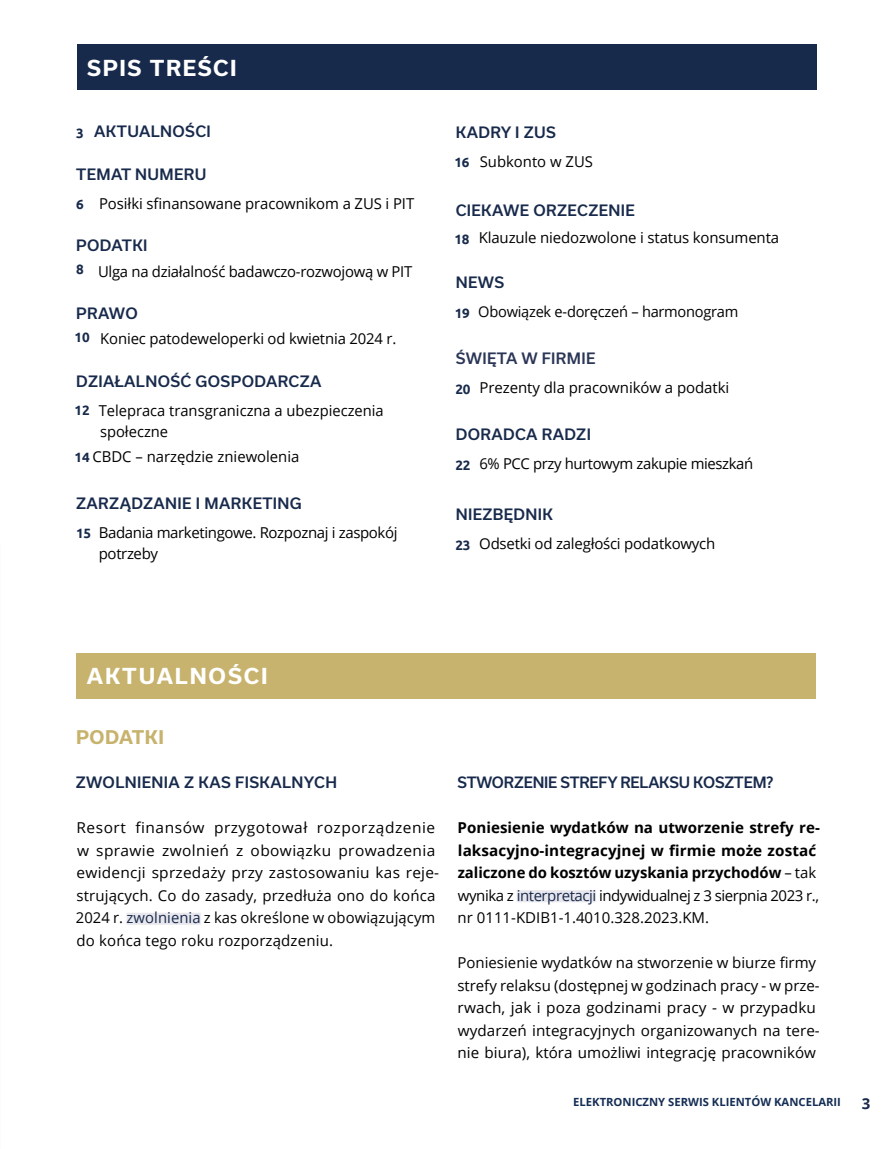
<style>
.page{position:relative;width:893px;height:1149px;background:#fff}
.page>*{position:absolute;margin:0;border:0;box-sizing:border-box;transform-origin:0 0}
.t1{font:700 21px "Usual";letter-spacing:.08em;color:#fff}
.t2{font:700 18px "Usual";letter-spacing:.025em;color:#c7b36d}
.t3{font:15px/22.5px "Open Sans";color:#000}
.t4{font:700 15px/22.5px "Open Sans";color:#000}
.t5{font:500 15px "Usual";letter-spacing:.025em;color:#182a4b}
.t6{font:15px/21px "Open Sans";letter-spacing:-.025em;color:#000}
.t7{font:15px "Open Sans";letter-spacing:-.02em;color:#000}
.t8{font:500 15px "Usual";letter-spacing:.025em;color:#2b3657}
.t9{font:700 15px "Open Sans";color:#182a4b}
.t10{font:14.85px "Open Sans";letter-spacing:-.02em;color:#000}
.t11{font:500 14.85px "Usual";letter-spacing:-.01em;color:#182a4b}
.t12{font:700 13.5px "Ubuntu";letter-spacing:-.02em;color:#182a4b}
.t13{font:700 11.25px "Open Sans";color:#152e55}
.s1{color:#182a4b}
.s2{font-weight:400}
.s3{font-weight:400;color:#182a4b}
</style>
<div class="page">
<div style="left:127px;top:912px;width:74px;height:12px;background:#e8e7ed"></div>
<div style="left:517px;top:890px;width:79px;height:12px;background:#e8e7ed"></div>
<div style="left:77px;top:44px;width:739px;height:46px;background:#182a4b"></div>
<div style="left:76px;top:653px;width:740px;height:45px;background:#c7b36d"></div>
<h1 class="t1" style="left:87px;top:56px;width:151px">SPIS TREŚCI</h1>
<p class="t5" style="left:94px;top:123px;width:118px">AKTUALNOŚCI</p>
<p class="t5" style="left:76px;top:165px;width:132px">TEMAT NUMERU</p>
<p class="t3" style="left:99px;top:192px;width:317px">Posiłki sfinansowane pracownikom a ZUS i PIT</p>
<p class="t5" style="left:76px;top:237px;width:73px">PODATKI</p>
<p class="t7" style="left:98px;top:261px;width:316px">Ulga na działalność badawczo-rozwojową w PIT</p>
<p class="t5" style="left:76px;top:304px;width:63px">PRAWO</p>
<p class="t3" style="left:100px;top:327px;width:298px">Koniec patodeweloperki od kwietnia 2024 r.</p>
<p class="t5" style="left:76px;top:372px;width:247px">DZIAŁALNOŚĆ GOSPODARCZA</p>
<p class="t3" style="left:99px;top:399px;width:286px;line-height:21px">Telepraca transgraniczna a ubezpieczenia społeczne</p>
<p class="t3" style="left:92px;top:445px;width:208px">CBDC – narzędzie zniewolenia</p>
<p class="t5" style="left:76px;top:495px;width:227px">ZARZĄDZANIE I MARKETING</p>
<p class="t6" style="left:99px;top:521px;width:300px">Badania marketingowe. Rozpoznaj i zaspokój potrzeby</p>
<p class="t12" style="left:76px;top:125px;width:9px">3</p>
<p class="t12" style="left:76px;top:195px;width:9px">6</p>
<p class="t12" style="left:76px;top:261px;width:9px">8</p>
<p class="t12" style="left:75px;top:329px;width:17px">10</p>
<p class="t12" style="left:75px;top:401px;width:17px">12</p>
<p class="t12" style="left:75px;top:449px;width:17px">14</p>
<p class="t12" style="left:76px;top:524px;width:17px">15</p>
<p class="t5" style="left:456px;top:123px;width:102px">KADRY I ZUS</p>
<p class="t3" style="left:480px;top:150px;width:115px">Subkonto w ZUS</p>
<p class="t5" style="left:456px;top:201px;width:181px">CIEKAWE ORZECZENIE</p>
<p class="t3" style="left:479px;top:226px;width:302px">Klauzule niedozwolone i status konsumenta</p>
<p class="t5" style="left:456px;top:273px;width:50px">NEWS</p>
<p class="t10" style="left:478px;top:301px;width:262px">Obowiązek e-doręczeń – harmonogram</p>
<p class="t8" style="left:456px;top:349px;width:141px">ŚWIĘTA W FIRMIE</p>
<p class="t3" style="left:480px;top:376px;width:251px">Prezenty dla pracowników a podatki</p>
<p class="t5" style="left:456px;top:425px;width:137px">DORADCA RADZI</p>
<p class="t6" style="left:479px;top:452px;width:275px">6% PCC przy hurtowym zakupie mieszkań</p>
<p class="t5" style="left:456px;top:505px;width:99px">NIEZBĘDNIK</p>
<p class="t3" style="left:479px;top:532px;width:238px">Odsetki od zaległości podatkowych</p>
<p class="t12" style="left:454px;top:154px;width:17px">16</p>
<p class="t12" style="left:454px;top:231px;width:17px">18</p>
<p class="t12" style="left:455px;top:304px;width:17px">19</p>
<p class="t12" style="left:455px;top:381px;width:17px">20</p>
<p class="t12" style="left:455px;top:457px;width:17px">22</p>
<p class="t12" style="left:455px;top:537px;width:17px">23</p>
<h1 class="t1" style="left:87px;top:664px;width:182px">AKTUALNOŚCI</h1>
<p class="t2" style="left:76px;top:726px;width:89px">PODATKI</p>
<p class="t5" style="left:76px;top:773px;width:263px">ZWOLNIENIA Z KAS FISKALNYCH</p>
<p class="t3" style="left:76px;top:815px;width:365px">Resort finansów przygotował rozporządzenie w sprawie zwolnień z obowiązku prowadzenia ewidencji sprzedaży przy zastosowaniu kas reje&shy;strujących. Co do zasady, przedłuża ono do końca 2024 r. <span class="s1">zwolnienia</span> z kas określone w obowiązującym do końca tego roku rozporządzeniu.</p>
<p class="t11" style="left:458px;top:773px;width:317px">STWORZENIE STREFY RELAKSU KOSZTEM?</p>
<p class="t4" style="left:458px;top:815px;width:364px">Poniesienie wydatków na utworzenie strefy re&shy;laksacyjno-integracyjnej w firmie może zostać zaliczone do kosztów uzyskania przychodów <span class="s2">– tak wynika z</span> <span class="s3">interpretacji</span> <span class="s2">indywidualnej z 3 sierpnia 2023 r., nr 0111-KDIB1-1.4010.328.2023.KM.</span></p>
<p class="t3" style="left:457px;top:950px;width:364px">Poniesienie wydatków na stworzenie w biurze firmy strefy relaksu (dostępnej w godzinach pracy - w prze&shy;rwach, jak i poza godzinami pracy - w przypadku wydarzeń integracyjnych organizowanych na tere&shy;nie biura), która umożliwi integrację pracowników</p>
<p class="t13" style="left:573px;top:1093px;width:269px">ELEKTRONICZNY SERWIS KLIENTÓW KANCELARII</p>
<p class="t9" style="left:862px;top:1092px;width:10px">3</p>
</div>
